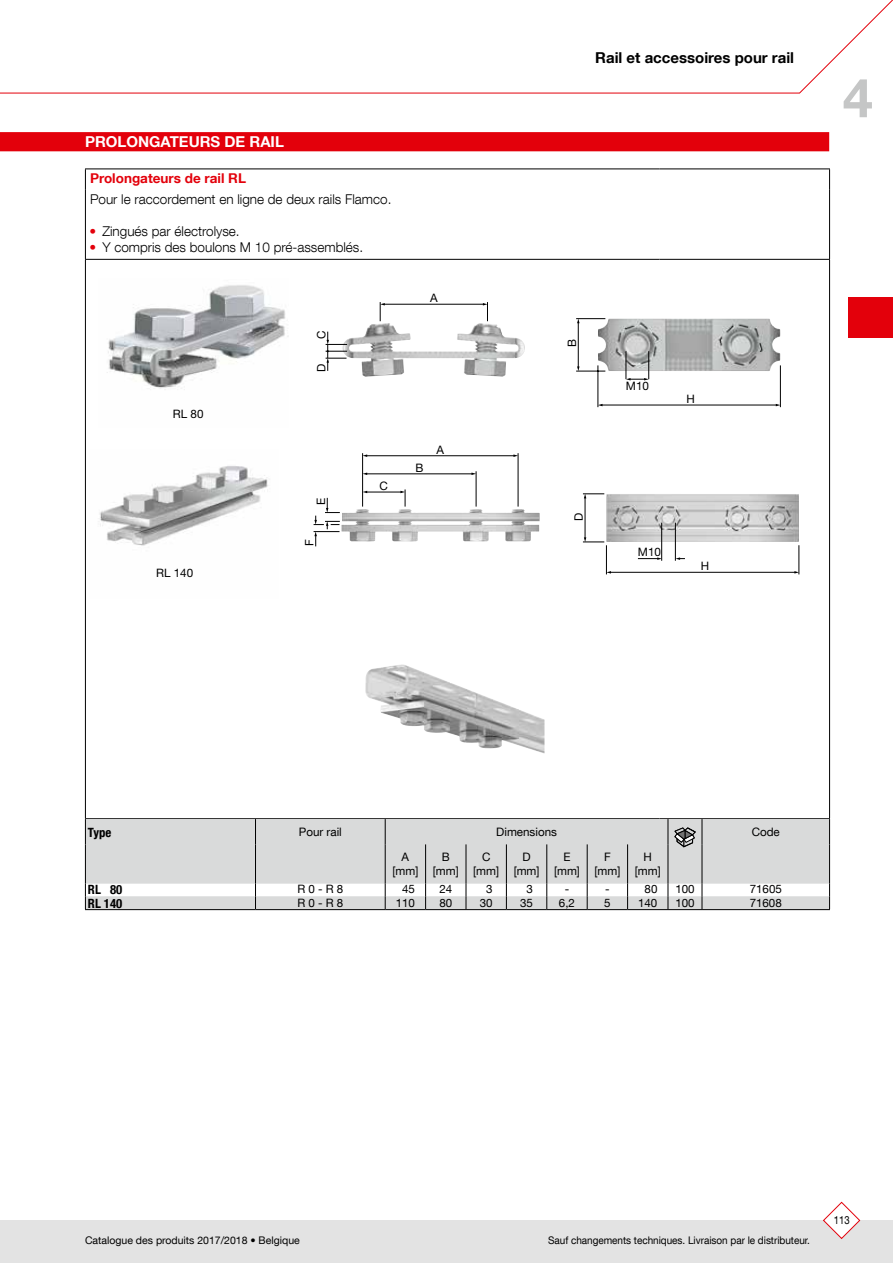
<style>
.page{position:relative;width:893px;height:1263px;background:#fff}
.page>*{position:absolute;margin:0;border:0;box-sizing:border-box;transform-origin:0 0}
.t1{font:700 54px "Helvetica Neue LT Com";color:#c5c6c6}
.t2{font:700 15px "Helvetica Neue LT Com";color:#000}
.t3{font:700 15px "Helvetica Neue LT Com";color:#fff}
.t4{font:300 13.5px "Helvetica Neue LT Com";color:#000}
.t5{font:700 13.5px "Helvetica Neue LT Com";color:#e3000b}
.t6{font:700 condensed 12.75px "Helvetica Neue LT Com";color:#000}
.t7{font:11.7px/14px "Helvetica Neue LT Com";color:#000;text-align:center}
.t8{font:11.7px "Helvetica Neue LTCYR";color:#000}
.t9{font:11.55px "Helvetica Neue LT Com";color:#000}
.t10{font:11.25px "Helvetica Neue LT Com";color:#000;scale:.85 1}
.t11{font:10.5px "Helvetica Neue LT Com";letter-spacing:-.005em;color:#000;scale:.95 1}
.t12{font:10.5px "Helvetica Neue LT Com";letter-spacing:-.005em;color:#000}
.s1{color:#e3000b}
</style>
<div class="page">
<div style="left:0;top:1220px;width:893px;height:43px;background:#e3e3e3"></div>
<svg style="left:0;top:0;width:893px;height:94px"></svg>
<svg style="left:823px;top:1201px;width:38px;height:38px"></svg>
<div style="left:848px;top:298px;width:45px;height:40px;background:#e3000b"></div>
<div style="left:0;top:132px;width:829px;height:19px;background:#e3000b"></div>
<hr style="left:85px;top:169px;width:574px;height:1px;background:#000">
<svg style="left:85px;top:169px;width:1px;height:21px"></svg>
<hr style="left:85px;top:190px;width:1px;height:69px;background:#000">
<hr style="left:829px;top:190px;width:1px;height:69px;background:#000">
<hr style="left:659px;top:169px;width:171px;height:1px;background:#000">
<svg style="left:829px;top:169px;width:1px;height:21px"></svg>
<hr style="left:85px;top:259px;width:574px;height:1px;background:#000">
<hr style="left:85px;top:260px;width:1px;height:558px;background:#000">
<hr style="left:659px;top:259px;width:171px;height:1px;background:#000">
<hr style="left:829px;top:260px;width:1px;height:558px;background:#000">
<hr style="left:85px;top:818px;width:574px;height:1px;background:#000">
<hr style="left:659px;top:818px;width:171px;height:1px;background:#000">
<img style="left:107px;top:285px;width:181px;height:105px">
<img style="left:347px;top:323px;width:178px;height:54px">
<hr style="left:384px;top:304px;width:100px;height:1px;background:#000">
<svg style="left:326px;top:332px;width:21px;height:39px"></svg>
<svg style="left:483px;top:302px;width:5px;height:19px"></svg>
<svg style="left:380px;top:302px;width:5px;height:19px"></svg>
<img style="left:598px;top:319px;width:182px;height:52px">
<hr style="left:602px;top:405px;width:175px;height:1px;background:#000">
<hr style="left:578px;top:322px;width:1px;height:45px;background:#000">
<svg style="left:626px;top:351px;width:23px;height:29px"></svg>
<svg style="left:576px;top:366px;width:29px;height:6px"></svg>
<hr style="left:598px;top:365px;width:1px;height:42px;background:#000">
<hr style="left:780px;top:365px;width:1px;height:42px;background:#000">
<svg style="left:576px;top:318px;width:29px;height:5px"></svg>
<img style="left:99px;top:466px;width:169px;height:80px">
<img style="left:341px;top:509px;width:199px;height:32px">
<hr style="left:366px;top:492px;width:35px;height:1px;background:#000">
<hr style="left:366px;top:474px;width:106px;height:1px;background:#000">
<hr style="left:366px;top:455px;width:148px;height:1px;background:#000">
<svg style="left:513px;top:454px;width:5px;height:3px"></svg>
<hr style="left:362px;top:453px;width:1px;height:54px;background:#000">
<svg style="left:400px;top:489px;width:6px;height:18px"></svg>
<hr style="left:476px;top:471px;width:1px;height:36px;background:#000">
<hr style="left:518px;top:453px;width:1px;height:54px;background:#000">
<svg style="left:314px;top:498px;width:26px;height:48px"></svg>
<img style="left:606px;top:494px;width:193px;height:48px">
<hr style="left:610px;top:572px;width:185px;height:1px;background:#000">
<svg style="left:676px;top:557px;width:9px;height:3px"></svg>
<svg style="left:638px;top:557px;width:23px;height:3px"></svg>
<hr style="left:585px;top:498px;width:1px;height:40px;background:#000">
<hr style="left:661px;top:523px;width:1px;height:38px;background:#000">
<hr style="left:675px;top:523px;width:1px;height:38px;background:#000">
<svg style="left:794px;top:545px;width:6px;height:29px"></svg>
<svg style="left:583px;top:494px;width:21px;height:4px"></svg>
<svg style="left:583px;top:537px;width:28px;height:37px"></svg>
<img style="left:365px;top:664px;width:179px;height:89px">
<svg style="left:86px;top:819px;width:743px;height:90px;background:#dddede"></svg>
<svg style="left:85px;top:819px;width:1px;height:25px"></svg>
<svg style="left:255px;top:819px;width:1px;height:25px"></svg>
<svg style="left:385px;top:819px;width:1px;height:25px"></svg>
<svg style="left:702px;top:819px;width:1px;height:25px"></svg>
<svg style="left:829px;top:819px;width:1px;height:25px"></svg>
<hr style="left:85px;top:844px;width:1px;height:40px;background:#000">
<hr style="left:255px;top:844px;width:1px;height:40px;background:#000">
<hr style="left:385px;top:844px;width:1px;height:40px;background:#000">
<hr style="left:425px;top:844px;width:1px;height:40px;background:#000">
<hr style="left:466px;top:844px;width:1px;height:40px;background:#000">
<hr style="left:506px;top:844px;width:1px;height:40px;background:#000">
<hr style="left:546px;top:844px;width:1px;height:40px;background:#000">
<hr style="left:587px;top:844px;width:1px;height:40px;background:#000">
<hr style="left:627px;top:844px;width:1px;height:40px;background:#000">
<hr style="left:668px;top:844px;width:1px;height:40px;background:#000">
<hr style="left:702px;top:844px;width:1px;height:40px;background:#000">
<hr style="left:829px;top:844px;width:1px;height:40px;background:#000">
<svg style="left:85px;top:884px;width:1px;height:25px"></svg>
<svg style="left:255px;top:884px;width:1px;height:25px"></svg>
<svg style="left:385px;top:884px;width:1px;height:25px"></svg>
<svg style="left:425px;top:884px;width:1px;height:25px"></svg>
<svg style="left:466px;top:884px;width:1px;height:25px"></svg>
<svg style="left:506px;top:884px;width:1px;height:25px"></svg>
<svg style="left:546px;top:884px;width:1px;height:25px"></svg>
<svg style="left:587px;top:884px;width:1px;height:25px"></svg>
<svg style="left:627px;top:884px;width:1px;height:25px"></svg>
<svg style="left:668px;top:884px;width:1px;height:25px"></svg>
<svg style="left:702px;top:884px;width:1px;height:25px"></svg>
<svg style="left:829px;top:884px;width:1px;height:25px"></svg>
<hr style="left:85px;top:909px;width:170px;height:1px;background:#000">
<hr style="left:255px;top:909px;width:130px;height:1px;background:#000">
<hr style="left:385px;top:909px;width:41px;height:1px;background:#000">
<hr style="left:426px;top:909px;width:40px;height:1px;background:#000">
<hr style="left:466px;top:909px;width:40px;height:1px;background:#000">
<hr style="left:506px;top:909px;width:41px;height:1px;background:#000">
<hr style="left:547px;top:909px;width:40px;height:1px;background:#000">
<hr style="left:587px;top:909px;width:41px;height:1px;background:#000">
<hr style="left:628px;top:909px;width:40px;height:1px;background:#000">
<hr style="left:668px;top:909px;width:34px;height:1px;background:#000">
<hr style="left:702px;top:909px;width:128px;height:1px;background:#000">
<svg style="left:668px;top:819px;width:27px;height:28px"></svg>
<p class="t3" style="left:85px;top:132px;width:200px">PROLONGATEURS DE RAIL</p>
<p class="t5" style="left:90px;top:169px;width:157px">Prolongateurs de rail RL</p>
<p class="t4" style="left:90px;top:191px;width:303px">Pour le raccordement en ligne de deux rails Flamco.</p>
<p class="t4" style="left:90px;top:223px;width:152px"><span class="s1">•</span> Zingués par électrolyse.</p>
<p class="t4" style="left:90px;top:239px;width:275px"><span class="s1">•</span> Y compris des boulons M 10 pré-assemblés.</p>
<p class="t8" style="left:173px;top:407px;width:32px">RL 80</p>
<p class="t8" style="left:156px;top:566px;width:39px">RL 140</p>
<p class="t7" style="left:314px;top:339px;width:10px;rotate:-90deg">C</p>
<p class="t7" style="left:314px;top:372px;width:10px;rotate:-90deg">D</p>
<p class="t7" style="left:314px;top:505px;width:9px;rotate:-90deg">E</p>
<p class="t7" style="left:302px;top:546px;width:8px;rotate:-90deg">F</p>
<p class="t7" style="left:380px;top:478px;width:10px">C</p>
<p class="t7" style="left:430px;top:291px;width:9px">A</p>
<p class="t7" style="left:415px;top:460px;width:10px">B</p>
<p class="t7" style="left:437px;top:442px;width:9px">A</p>
<p class="t2" style="left:595px;top:49px;width:200px">Rail et accessoires pour rail</p>
<h1 class="t1" style="left:843px;top:64px;width:32px">4</h1>
<p class="t7" style="left:565px;top:347px;width:9px;rotate:-90deg">B</p>
<p class="t7" style="left:571px;top:520px;width:10px;rotate:-90deg">D</p>
<p class="t7" style="left:626px;top:379px;width:25px">M10</p>
<p class="t7" style="left:686px;top:391px;width:10px">H</p>
<p class="t7" style="left:638px;top:545px;width:25px">M10</p>
<p class="t7" style="left:701px;top:559px;width:10px">H</p>
<p class="t6" style="left:88px;top:824px;width:25px">Type</p>
<p class="t7" style="left:299px;top:824px;width:45px">Pour rail</p>
<p class="t7" style="left:496px;top:824px;width:62px">Dimensions</p>
<p class="t7" style="left:752px;top:824px;width:30px">Code</p>
<p class="t7" style="left:392px;top:850px;width:27px">A [mm]</p>
<p class="t7" style="left:433px;top:850px;width:27px">B [mm]</p>
<p class="t7" style="left:473px;top:850px;width:27px">C [mm]</p>
<p class="t7" style="left:514px;top:850px;width:27px">D [mm]</p>
<p class="t7" style="left:554px;top:850px;width:27px">E [mm]</p>
<p class="t7" style="left:594px;top:850px;width:27px">F [mm]</p>
<p class="t7" style="left:635px;top:850px;width:27px">H [mm]</p>
<p class="t6" style="left:88px;top:882px;width:36px">RL 80</p>
<p class="t9" style="left:297px;top:882px;width:48px">R0-R8</p>
<p class="t9" style="left:402px;top:882px;width:14px">45</p>
<p class="t9" style="left:439px;top:882px;width:14px">24</p>
<p class="t9" style="left:486px;top:882px;width:8px">3</p>
<p class="t9" style="left:527px;top:882px;width:8px">3</p>
<p class="t9" style="left:565px;top:882px;width:6px">-</p>
<p class="t9" style="left:605px;top:882px;width:6px">-</p>
<p class="t9" style="left:645px;top:882px;width:14px">80</p>
<p class="t9" style="left:675px;top:882px;width:21px">100</p>
<p class="t9" style="left:750px;top:882px;width:34px">71605</p>
<p class="t6" style="left:88px;top:895px;width:36px">RL 140</p>
<p class="t9" style="left:297px;top:895px;width:48px">R0-R8</p>
<p class="t9" style="left:396px;top:895px;width:21px">110</p>
<p class="t9" style="left:439px;top:895px;width:14px">80</p>
<p class="t9" style="left:480px;top:895px;width:14px">30</p>
<p class="t9" style="left:520px;top:895px;width:14px">35</p>
<p class="t9" style="left:559px;top:895px;width:18px">6,2</p>
<p class="t9" style="left:604px;top:895px;width:8px">5</p>
<p class="t9" style="left:638px;top:895px;width:21px">140</p>
<p class="t9" style="left:675px;top:895px;width:21px">100</p>
<p class="t9" style="left:750px;top:895px;width:34px">71608</p>
<p class="t12" style="left:85px;top:1234px;width:216px">Catalogue des produits 2017/2018 • Belgique</p>
<p class="t11" style="left:548px;top:1234px;width:277px">Sauf changements techniques. Livraison par le distributeur.</p>
<p class="t10" style="left:834px;top:1213px;width:20px">113</p>
</div>
